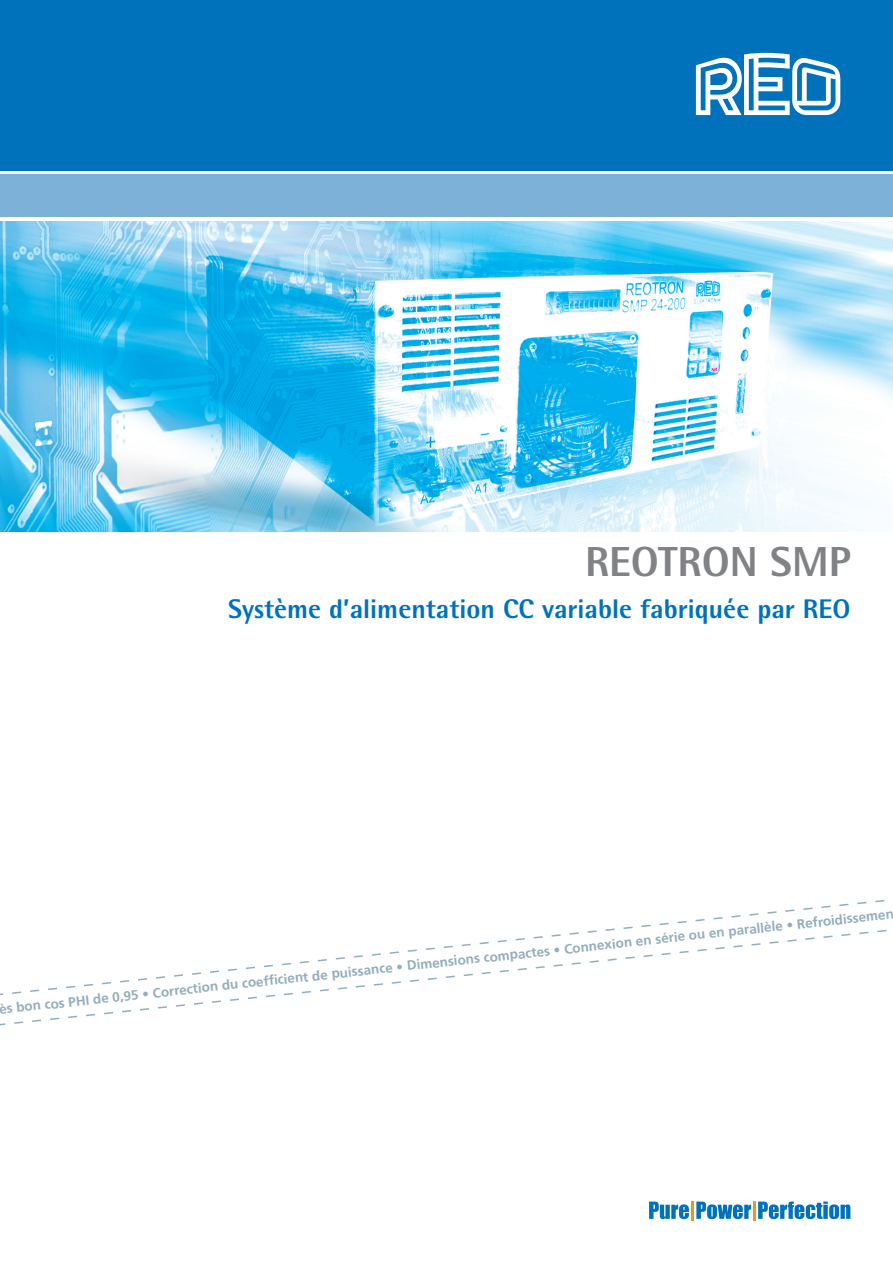
<style>
.page{position:relative;width:893px;height:1263px;background:#fff}
.page>*{position:absolute;margin:0;border:0;box-sizing:border-box;transform-origin:0 0}
.t1{font:800 42px "Rotis Semi Sans";color:#808285}
.t2{font:800 27px "Rotis Semi Sans";color:#0072bc}
.t3{font:700 13.5px "Frutiger";color:#93aebc}
</style>
<div class="page">
<svg style="left:649px;top:1201px;width:40px;height:18px"></svg>
<hr style="left:691px;top:1201px;width:3px;height:19px;background:#f7931d">
<svg style="left:696px;top:1201px;width:154px;height:19px"></svg>
<div style="left:0;top:0;width:893px;height:170px;background:#0072bc"></div>
<div style="left:0;top:174px;width:893px;height:43px;background:#7eb1d8"></div>
<img style="left:0;top:221px;width:893px;height:310px">
<svg style="left:696px;top:52px;width:144px;height:63px"></svg>
<svg style="left:0;top:900px;width:887px;height:126px"></svg>
<p class="t1" style="left:585px;top:535px;width:267px">REOTRON SMP</p>
<p class="t2" style="left:228px;top:591px;width:624px">Système d’alimentation CC variable fabriquée par REO</p>
<p class="t3" style="left:-2px;top:1001px;width:901px;rotate:-6deg">ès bon cos PHI de 0,95 • Correction du coeffi cient de puissance • Dimensions compactes • Connexion en série ou en parallèle • Refroidissemen</p>
</div>
